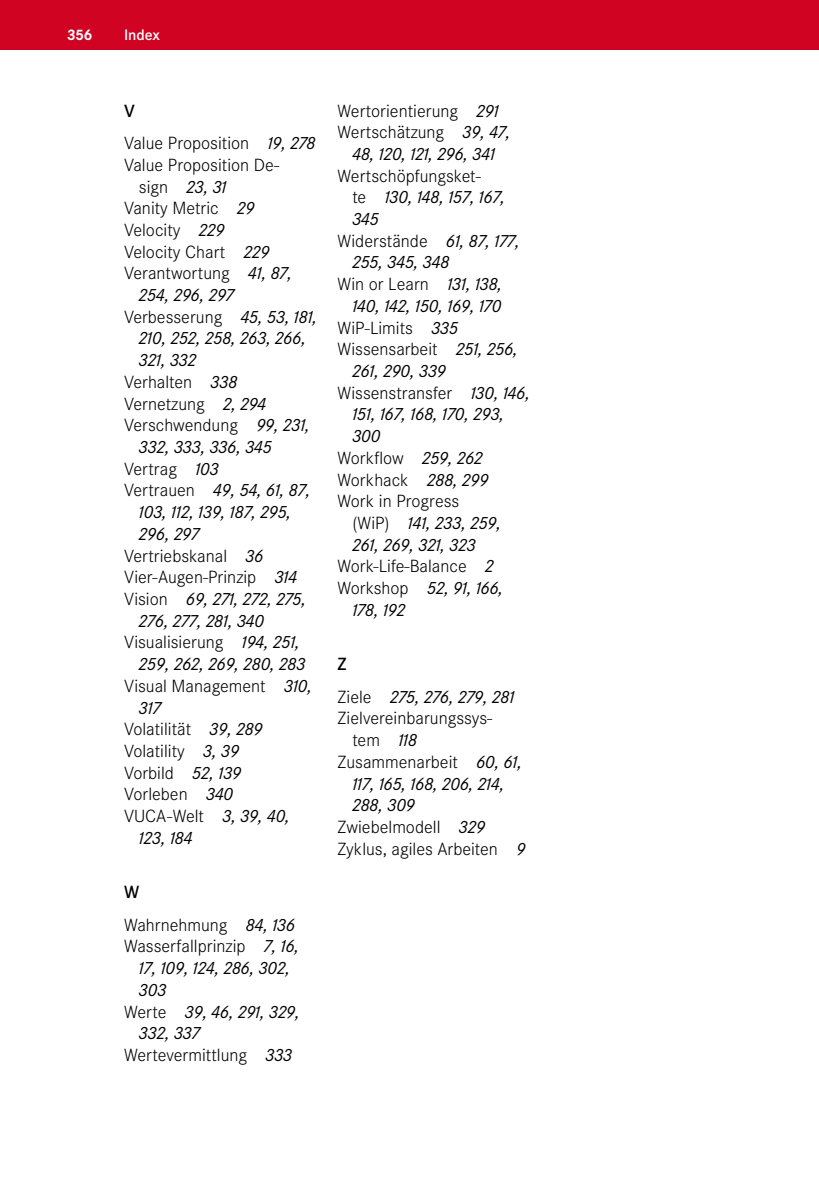
<style>
.page{position:relative;width:819px;height:1191px;background:#fff}
.page>*{position:absolute;margin:0;border:0;box-sizing:border-box;transform-origin:0 0}
.t1{font:300 18.38px/32.6px "Corporate S Pro";color:#000}
.t2{font:italic 18.38px/32.6px "Corporate S Pro";color:#000}
.t3{font:600 15.75px "Corporate S Pro";color:#fff}
.t4{font:700 15.75px "Corporate S Pro";color:#fff}
.s1{font-weight:600}
.s2{font-weight:400;font-style:italic}
.s3{font-weight:300;font-style:normal}
.s4{font-weight:600;font-style:normal}
</style>
<div class="page">
<div style="left:0;top:0;width:819px;height:50px;background:#d10323"></div>
<p class="t4" style="left:67px;top:22px;width:27px">356</p>
<p class="t3" style="left:124px;top:23px;width:37px">Index</p>
<p class="t1" style="left:124px;top:93px;width:193px"><span class="s1">V<br></span>Value Proposition <span class="s2">19, 278</span></p>
<p class="t1" style="left:124px;top:147px;width:156px">Value Proposition De-</p>
<p class="t2" style="left:139px;top:169px;width:89px"><span class="s3">sign</span> 23, 31</p>
<p class="t1" style="left:124px;top:191px;width:132px">Vanity Metric <span class="s2">29</span></p>
<p class="t1" style="left:124px;top:212px;width:102px">Velocity <span class="s2">229</span></p>
<p class="t1" style="left:124px;top:234px;width:147px">Velocity Chart <span class="s2">229</span></p>
<p class="t1" style="left:124px;top:256px;width:169px">Verantwortung <span class="s2">41, 87,</span></p>
<p class="t2" style="left:139px;top:277px;width:96px">254, 296, 297</p>
<p class="t1" style="left:124px;top:299px;width:194px">Verbesserung <span class="s2">45, 53, 181,</span></p>
<p class="t2" style="left:139px;top:321px;width:168px">210, 252, 258, 263, 266,</p>
<p class="t2" style="left:139px;top:342px;width:59px">321, 332</p>
<p class="t1" style="left:124px;top:364px;width:115px">Verhalten <span class="s2">338</span></p>
<p class="t1" style="left:124px;top:386px;width:144px">Vernetzung <span class="s2">2, 294</span></p>
<p class="t1" style="left:124px;top:408px;width:187px">Verschwendung <span class="s2">99, 231,</span></p>
<p class="t2" style="left:139px;top:429px;width:134px">332, 333, 336, 345</p>
<p class="t1" style="left:124px;top:451px;width:96px">Vertrag <span class="s2">103</span></p>
<p class="t2" style="left:124px;top:473px;width:188px"><span class="s3">Vertrauen</span> 49, 54, 61, 87,</p>
<p class="t2" style="left:139px;top:494px;width:154px">103, 112, 139, 187, 295,</p>
<p class="t2" style="left:139px;top:516px;width:62px">296, 297</p>
<p class="t1" style="left:124px;top:538px;width:141px">Vertriebskanal <span class="s2">36</span></p>
<p class="t1" style="left:124px;top:560px;width:174px">Vier-Augen-Prinzip <span class="s2">314</span></p>
<p class="t2" style="left:124px;top:581px;width:183px"><span class="s3">Vision</span> 69, 271, 272, 275,</p>
<p class="t2" style="left:139px;top:603px;width:127px">276, 277, 281, 340</p>
<p class="t1" style="left:124px;top:625px;width:177px">Visualisierung <span class="s2">194, 251,</span></p>
<p class="t2" style="left:139px;top:646px;width:168px">259, 262, 269, 280, 283</p>
<p class="t1" style="left:124px;top:668px;width:189px">Visual Management <span class="s2">310,</span></p>
<p class="t2" style="left:139px;top:690px;width:23px">317</p>
<p class="t1" style="left:124px;top:712px;width:140px">Volatilität <span class="s2">39, 289</span></p>
<p class="t1" style="left:124px;top:733px;width:116px">Volatility <span class="s2">3, 39</span></p>
<p class="t1" style="left:124px;top:755px;width:119px">Vorbild <span class="s2">52, 139</span></p>
<p class="t1" style="left:124px;top:777px;width:111px">Vorleben <span class="s2">340</span></p>
<p class="t1" style="left:124px;top:798px;width:167px">VUCA-Welt <span class="s2">3, 39, 40,</span></p>
<p class="t2" style="left:139px;top:820px;width:55px">123, 184</p>
<p class="t1" style="left:124px;top:874px;width:172px"><span class="s1">W<br></span>Wahrnehmung <span class="s2">84, 136</span></p>
<p class="t1" style="left:124px;top:929px;width:176px">Wasserfallprinzip <span class="s2">7, 16,</span></p>
<p class="t2" style="left:139px;top:950px;width:153px">17, 109, 124, 286, 302,</p>
<p class="t2" style="left:139px;top:972px;width:29px">303</p>
<p class="t2" style="left:124px;top:994px;width:177px"><span class="s3">Werte</span> 39, 46, 291, 329,</p>
<p class="t2" style="left:139px;top:1015px;width:62px">332, 337</p>
<p class="t1" style="left:124px;top:1037px;width:169px">Wertevermittlung <span class="s2">333</span></p>
<p class="t1" style="left:337px;top:93px;width:162px">Wertorientierung <span class="s2">291</span></p>
<p class="t1" style="left:337px;top:115px;width:174px">Wertschätzung <span class="s2">39, 47,</span></p>
<p class="t2" style="left:352px;top:136px;width:144px">48, 120, 121, 296, 341</p>
<p class="t1" style="left:337px;top:158px;width:145px">Wertschöpfungsket-</p>
<p class="t2" style="left:352px;top:180px;width:154px"><span class="s3">te</span> 130, 148, 157, 167,</p>
<p class="t2" style="left:352px;top:201px;width:28px">345</p>
<p class="t1" style="left:337px;top:223px;width:184px">Widerstände <span class="s2">61, 87, 177,</span></p>
<p class="t2" style="left:352px;top:245px;width:98px">255, 345, 348</p>
<p class="t1" style="left:337px;top:267px;width:166px">Win or Learn <span class="s2">131, 138,</span></p>
<p class="t2" style="left:352px;top:288px;width:150px">140, 142, 150, 169, 170</p>
<p class="t1" style="left:337px;top:310px;width:122px">WiP-Limits <span class="s2">335</span></p>
<p class="t1" style="left:337px;top:332px;width:182px">Wissensarbeit <span class="s2">251, 256,</span></p>
<p class="t2" style="left:352px;top:353px;width:95px">261, 290, 339</p>
<p class="t1" style="left:337px;top:375px;width:194px">Wissenstransfer <span class="s2">130, 146,</span></p>
<p class="t2" style="left:352px;top:397px;width:153px">151, 167, 168, 170, 293,</p>
<p class="t2" style="left:352px;top:418px;width:30px">300</p>
<p class="t1" style="left:337px;top:440px;width:146px">Workflow <span class="s2">259, 262</span></p>
<p class="t1" style="left:337px;top:462px;width:152px">Workhack <span class="s2">288, 299</span></p>
<p class="t1" style="left:337px;top:484px;width:123px">Work in Progress</p>
<p class="t2" style="left:352px;top:505px;width:150px"><span class="s3">(WiP)</span> 141, 233, 259,</p>
<p class="t2" style="left:352px;top:527px;width:125px">261, 269, 321, 323</p>
<p class="t1" style="left:337px;top:549px;width:157px">Work-Life-Balance <span class="s2">2</span></p>
<p class="t2" style="left:337px;top:570px;width:167px"><span class="s3">Workshop</span> 52, 91, 166,</p>
<p class="t2" style="left:352px;top:592px;width:54px">178, 192</p>
<p class="t2" style="left:337px;top:646px;width:178px"><span class="s4">Z<br></span><span class="s3">Ziele</span> 275, 276, 279, 281</p>
<p class="t1" style="left:337px;top:701px;width:156px">Zielvereinbarungssys-</p>
<p class="t1" style="left:352px;top:722px;width:66px">tem <span class="s2">118</span></p>
<p class="t1" style="left:337px;top:744px;width:186px">Zusammenarbeit <span class="s2">60, 61,</span></p>
<p class="t2" style="left:352px;top:766px;width:153px">117, 165, 168, 206, 214,</p>
<p class="t2" style="left:352px;top:787px;width:64px">288, 309</p>
<p class="t1" style="left:337px;top:809px;width:149px">Zwiebelmodell <span class="s2">329</span></p>
<p class="t1" style="left:337px;top:831px;width:189px">Zyklus, agiles Arbeiten <span class="s2">9</span></p>
</div>
